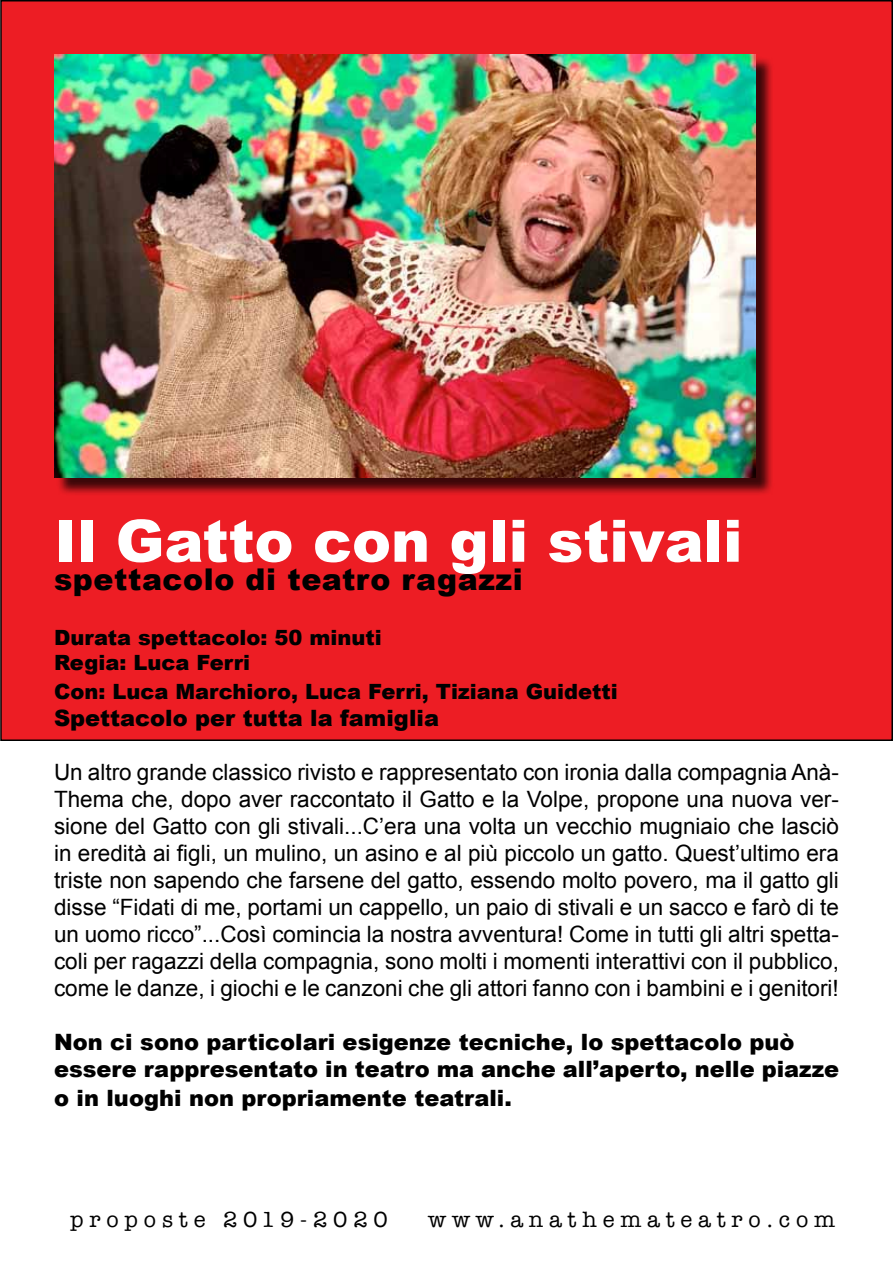
<style>
.page{position:relative;width:893px;height:1263px;background:#fff}
.page>*{position:absolute;margin:0;border:0;box-sizing:border-box;transform-origin:0 0}
.t1{font:900 58.5px "Arial";color:#fff}
.t2{font:900 30px "Arial";letter-spacing:.02em;color:#000}
.t3{font:22.5px/27px "Arial";color:#000;text-align:justify}
.t4{font:900 22.5px/27.9px "Arial";color:#000}
.t5{font:22.5px "American Typewriter";letter-spacing:.26em;color:#000}
.t6{font:900 21px/25.2px "Arial";color:#000}
</style>
<div class="page">
<div style="left:1px;top:1px;width:891px;height:739px;background:#ed1d24"></div>
<div style="left:56px;top:56px;width:718px;height:440px;background:#000;opacity:.75"></div>
<img style="left:54px;top:54px;width:702px;height:423px">
<h1 class="t1" style="left:54px;top:498px;width:690px">Il Gatto con gli stivali</h1>
<h2 class="t2" style="left:54px;top:558px;width:470px">spettacolo di teatro ragazzi</h2>
<p class="t6" style="left:54px;top:624px;width:329px">Durata spettacolo: 50 minuti<br>Regia: Luca Ferri</p>
<p class="t6" style="left:54px;top:678px;width:565px">Con: Luca Marchioro, Luca Ferri, Tiziana Guidetti</p>
<p class="t4" style="left:54px;top:703px;width:387px">Spettacolo per tutta la famiglia</p>
<p class="t3" style="left:54px;top:759px;width:786px">Un altro grande classico rivisto e rappresentato con ironia dalla compagnia Anà-Thema che, dopo aver raccontato il Gatto e la Volpe, propone una nuova ver&shy;sione del Gatto con gli stivali...C’era una volta un vecchio mugniaio che lasciò in eredità ai figli, un mulino, un asino e al più piccolo un gatto. Quest’ultimo era triste non sapendo che farsene del gatto, essendo molto povero, ma il gatto gli disse “Fidati di me, portami un cappello, un paio di stivali e un sacco e farò di te un uomo ricco”...Così comincia la nostra avventura! Come in tutti gli altri spetta&shy;coli per ragazzi della compagnia, sono molti i momenti interattivi con il pubblico, come le danze, i giochi e le canzoni che gli attori fanno con i bambini e i genitori!</p>
<p class="t4" style="left:54px;top:1027px;width:787px">Non ci sono particolari esigenze tecniche, lo spettacolo può essere rappresentato in teatro ma anche all’aperto, nelle piazze o in luoghi non propriamente teatrali.</p>
<p class="t5" style="left:70px;top:1203px;width:319px">proposte 2019-2020</p>
<p class="t5" style="left:428px;top:1203px;width:408px">www.anathemateatro.com</p>
</div>
